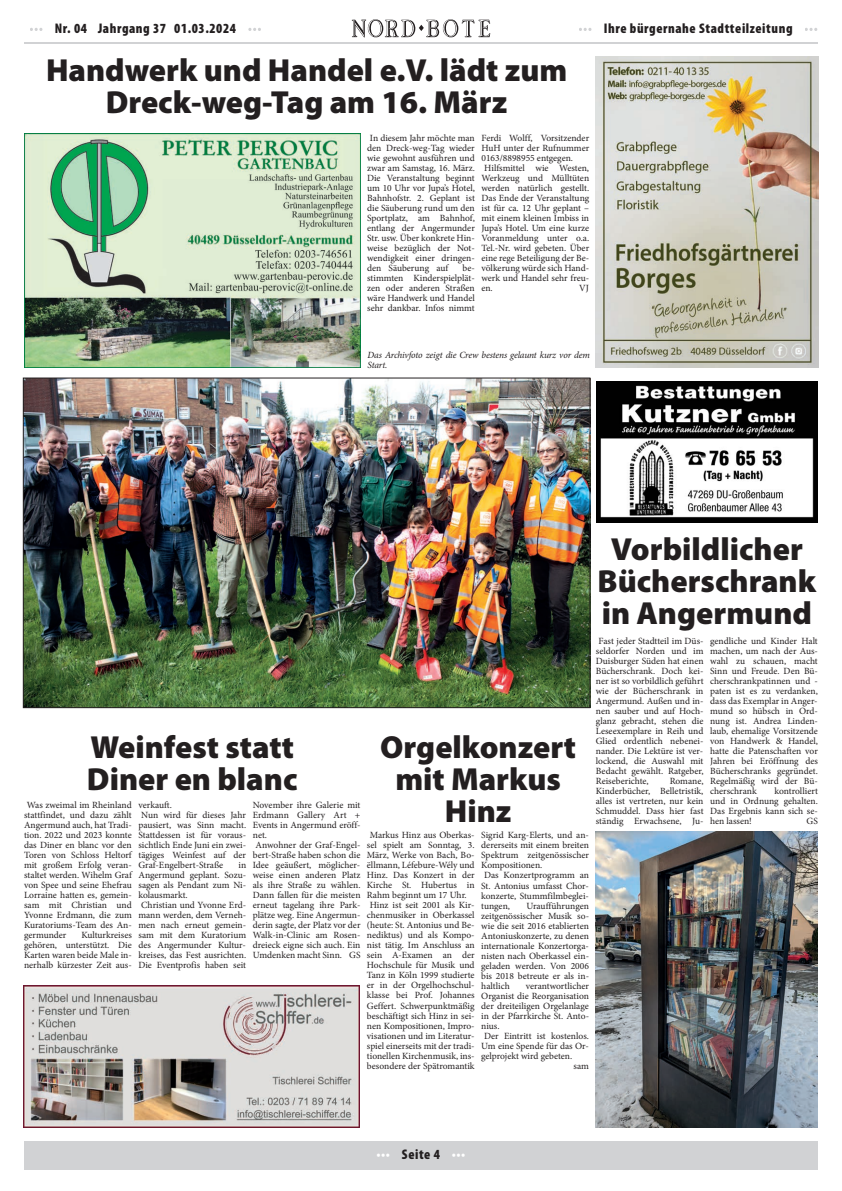
<style>
.page{position:relative;width:842px;height:1191px;background:#fff}
.page>*{position:absolute;margin:0;border:0;box-sizing:border-box;transform-origin:0 0}
.t1{font:900 32px/32px "Myriad Pro";color:#231f20;text-align:center}
.t2{font:900 condensed 14px "Myriad Pro";letter-spacing:.04em;color:#231f20}
.t3{font:900 condensed 14px "Myriad Pro";letter-spacing:.04em;color:#fff}
.t4{font:9.5px/10px "Minion Pro";color:#231f20;text-align:justify}
.t5{font:italic 9.5px/10px "Minion Pro";letter-spacing:-.02em;color:#231f20}
.s1{color:#fff}
.s2{color:#231f20}
</style>
<div class="page">
<svg style="left:352px;top:19px;width:138px;height:19px"></svg>
<div style="left:24px;top:1141px;width:794px;height:28px;background:#d1d2d4"></div>
<svg style="left:30px;top:28px;width:12px;height:3px"></svg>
<svg style="left:248px;top:28px;width:13px;height:3px"></svg>
<hr style="left:24px;top:42px;width:794px;height:1px;background:#d1d2d4">
<svg style="left:579px;top:28px;width:12px;height:3px"></svg>
<svg style="left:805px;top:28px;width:12px;height:3px"></svg>
<img style="left:24px;top:134px;width:336px;height:233px">
<img style="left:23px;top:985px;width:336px;height:142px">
<img style="left:596px;top:381px;width:221px;height:141px">
<img style="left:596px;top:57px;width:222px;height:310px">
<img style="left:25px;top:380px;width:563px;height:326px">
<img style="left:595px;top:831px;width:223px;height:296px">
<h2 class="t2" style="left:55px;top:23px;width:183px">Nr. 04 <span class="s1">•</span> Jahrgang 37<span class="s1">•</span> 01.03.2024</h2>
<h1 class="t1" style="left:46px;top:57px;width:523px">Handwerk und Handel e.V. lädt zum<br>Dreck-weg-Tag am 16. März</h1>
<p class="t4" style="left:367px;top:134px;width:109px">In diesem Jahr möchte man den Dreck-weg-Tag wieder wie gewohnt ausführen und zwar am Samstag, 16. März.<br>Die Veranstaltung beginnt um 10 Uhr vor Jupa’s Hotel, Bahnhofstr. 2. Geplant ist die Säuberung rund um den Sportplatz, am Bahnhof, entlang der Angermunder Str. usw. Über konkrete Hin&shy;weise bezüglich der Not&shy;wendigkeit einer dringen&shy;den Säuberung auf</p>
<p class="t4" style="left:481px;top:134px;width:109px;text-align:left">Ferdi Wolff, Vorsitzender<br>HuH unter der Rufnummer<br>0163/8898955 entgegen.<br>Hilfsmittel wie Westen,<br>Werkzeug und Mülltüten werden natürlich gestellt.<br>Das Ende der Veranstaltung ist für ca. 12 Uhr geplant – mit einem kleinen Imbiss in<br>Jupa’s Hotel. Um eine kurze<br>Voranmeldung unter o.a.<br>Tel.-Nr. wird gebeten. Über eine rege Beteiligung der Be&shy;völkerung würde sich Hand&shy;werk und Handel sehr freu&shy;en.</p>
<p class="t4" style="left:367px;top:264px;width:109px;text-indent:95px">be&shy;stimmten Kinderspielplät&shy;zen oder anderen Straßen wäre Handwerk und Handel sehr dankbar. Infos nimmt</p>
<p class="t4" style="left:579px;top:284px;width:11px">VJ</p>
<h2 class="t2" style="left:604px;top:23px;width:190px">Ihre bürgernahe Stadtteilzeitung</h2>
<p class="t5" style="left:368px;top:351px;width:224px">Das Archivfoto zeigt die Crew bestens gelaunt kurz vor dem<br>Start.</p>
<h1 class="t1" style="left:597px;top:536px;width:220px">Vorbildlicher<br>Bücherschrank in Angermund</h1>
<p class="t4" style="left:596px;top:637px;width:109px">Fast jeder Stadtteil im Düs&shy;seldorfer Norden und im Duisburger Süden hat einen Bücherschrank. Doch kei&shy;ner ist so vorbildlich geführt wie der Bücherschrank in Angermund. Außen und in&shy;nen sauber und auf Hoch&shy;glanz gebracht, stehen die Leseexemplare in Reih und Glied ordentlich nebenei&shy;nander. Die Lektüre ist ver&shy;lockend, die Auswahl mit Bedacht gewählt. Ratgeber, Reiseberichte,</p>
<p class="t4" style="left:710px;top:637px;width:109px">gendliche und Kinder Halt machen, um nach der Aus&shy;wahl zu schauen, macht Sinn und Freude. Den Bü&shy;cherschrankpatinnen und - paten ist es zu verdanken, dass das Exemplar in Anger&shy;mund so hübsch in Ord&shy;nung ist. Andrea Linden&shy;laub, ehemalige Vorsitzende von Handwerk &amp; Handel, hatte die Patenschaften vor Jahren bei Eröffnung des Bücherschranks gegründet.<br>Regelmäßig wird der Bü&shy;cherschrank</p>
<h1 class="t1" style="left:87px;top:733px;width:212px;text-align:left">Weinfest statt<br>Diner en blanc</h1>
<p class="t4" style="left:24px;top:800px;width:109px">Was zweimal im Rheinland stattfindet, und dazu zählt Angermund auch, hat Tradi&shy;tion. 2022 und 2023 konnte das Diner en blanc vor den Toren von Schloss Heltorf mit großem Erfolg veran&shy;staltet werden. Wihelm Graf von Spee und seine Ehefrau Lorraine hatten es, gemein&shy;sam mit Christian und Yvonne Erdmann, die zum Kuratoriums-Team des An&shy;germunder</p>
<h1 class="t1" style="left:380px;top:733px;width:198px">Orgelkonzert mit Markus<br>Hinz</h1>
<p class="t4" style="left:367px;top:831px;width:109px;text-align:left">Markus Hinz aus Oberkas&shy;sel spielt am Sonntag, 3.<br>März, Werke von Bach, Bo&shy;ëllmann, Léfebure-Wély und<br>Hinz. Das Konzert in der<br>Kirche St. Hubertus in<br>Rahm beginnt um 17 Uhr.<br>Hinz ist seit 2001 als Kir&shy;chenmusiker in Oberkassel (heute: St. Antonius und Be&shy;nediktus) und als Kompo&shy;nist tätig. Im Anschluss an sein A-Examen an der<br>Hochschule für Musik und<br>Tanz in Köln 1999 studierte er in der Orgelhochschul&shy;klasse bei Prof. Johannes<br>Geffert. Schwerpunktmäßig beschäftigt sich Hinz in sei&shy;nen Kompositionen, Impro&shy;visationen und im Literatur&shy;spiel einerseits mit der tradi&shy;tionellen Kirchenmusik, ins&shy;besondere der Spätromantik</p>
<p class="t4" style="left:481px;top:831px;width:109px;text-align:left">Sigrid Karg-Elerts, und an&shy;dererseits mit einem breiten<br>Spektrum zeitgenössischer<br>Kompositionen.<br>Das Konzertprogramm an<br>St. Antonius umfasst Chor&shy;konzerte, Stummfilmbeglei&shy;tungen,</p>
<p class="t4" style="left:596px;top:777px;width:109px;text-indent:74px">Romane, Kinderbücher, Belletristik, alles ist vertreten, nur kein Schmuddel. Dass hier fast ständig Erwachsene, Ju-</p>
<p class="t4" style="left:710px;top:787px;width:109px;text-indent:64px">kontrolliert und in Ordnung gehalten.<br>Das Ergebnis kann sich se&shy;hen lassen!</p>
<p class="t4" style="left:138px;top:800px;width:109px;text-align:left">verkauft.<br>Nun wird für dieses Jahr pausiert, was Sinn macht.<br>Stattdessen ist für voraus&shy;sichtlich Ende Juni ein zwei&shy;tägiges Weinfest auf der<br>Graf-Engelbert-Straße</p>
<p class="t4" style="left:253px;top:800px;width:109px;text-align:left">November ihre Galerie mit<br>Erdmann Gallery Art +<br>Events in Angermund eröff&shy;net.<br>Anwohner der Graf-Engel&shy;bert-Straße haben schon die<br>Idee geäußert, möglicher&shy;weise einen anderen Platz als ihre Straße zu wählen.<br>Dann fallen für die meisten erneut tagelang ihre Park&shy;plätze weg. Eine Angermun&shy;derin sagte, der Platz vor der<br>Walk-in-Clinic am Rosen&shy;dreieck eigne sich auch. Ein<br>Umdenken macht Sinn. GS</p>
<p class="t4" style="left:806px;top:817px;width:13px">GS</p>
<p class="t4" style="left:138px;top:860px;width:109px;text-align:left;text-indent:100px">in<br>Angermund geplant. Sozu&shy;sagen als Pendant zum Ni&shy;kolausmarkt.<br>Christian und Yvonne Erd&shy;mann werden, dem Verneh&shy;men nach erneut gemein&shy;sam mit dem Kuratorium des Angermunder Kultur&shy;kreises, das Fest ausrichten.<br>Die Eventprofis haben seit</p>
<p class="t4" style="left:481px;top:901px;width:109px;text-indent:45px">Uraufführungen zeitgenössischer Musik so&shy;wie die seit 2016 etablierten Antoniuskonzerte, zu denen internationale Konzertorga&shy;nisten nach Oberkassel ein&shy;geladen werden. Von 2006 bis 2018 betreute er als in&shy;haltlich</p>
<p class="t4" style="left:24px;top:930px;width:109px;text-indent:57px">Kulturkreises gehören, unterstützt. Die Karten waren beide Male in&shy;nerhalb kürzester Zeit aus-</p>
<p class="t4" style="left:526px;top:981px;width:65px">verantwortlicher</p>
<p class="t4" style="left:481px;top:991px;width:109px">Organist die Reorganisation</p>
<p class="t4" style="left:481px;top:1001px;width:109px">der dreiteiligen Orgelanlage</p>
<p class="t4" style="left:481px;top:1011px;width:109px">in der Pfarrkirche St. Anto-</p>
<p class="t4" style="left:481px;top:1021px;width:20px">nius.</p>
<p class="t4" style="left:484px;top:1031px;width:106px">Der Eintritt ist kostenlos.</p>
<p class="t4" style="left:481px;top:1041px;width:109px">Um eine Spende für das Or-</p>
<p class="t4" style="left:481px;top:1051px;width:92px">gelprojekt wird gebeten.</p>
<p class="t4" style="left:574px;top:1061px;width:17px">sam</p>
<h2 class="t3" style="left:376px;top:1149px;width:91px">••• <span class="s2">Seite 4</span> •••</h2>
</div>
